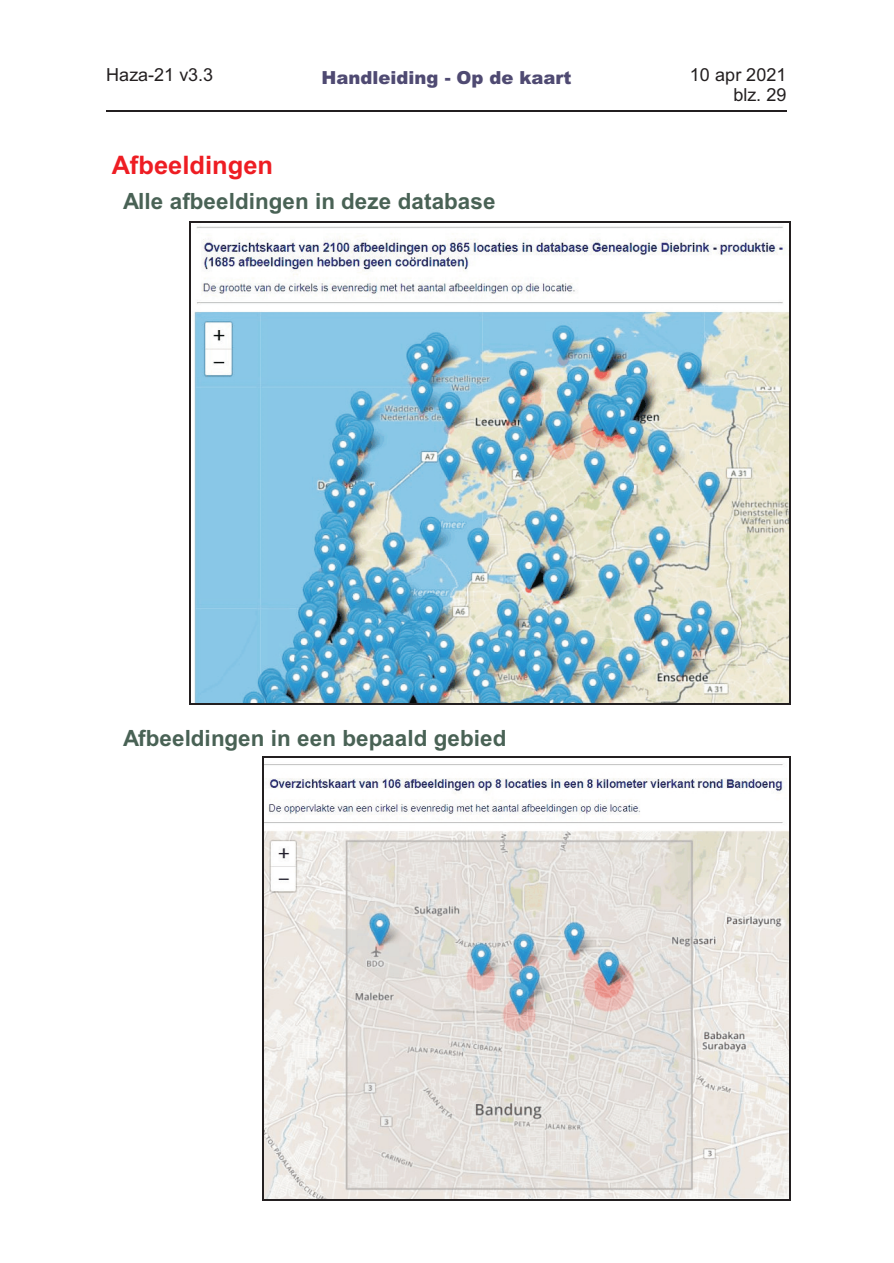
<style>
.page{position:relative;width:894px;height:1263px;background:#fff}
.page>*{position:absolute;margin:0;border:0;box-sizing:border-box;transform-origin:0 0}
.t1{font:700 25.5px "Arial";letter-spacing:.005em;color:#ee1d23}
.t2{font:700 22.35px "Arial";letter-spacing:.01em;color:#496255}
.t3{font:18px "Arial";letter-spacing:.005em;color:#231f20}
.t4{font:900 18px "Arial";color:#4f4a72}
</style>
<div class="page">
<hr style="left:106px;top:110px;width:680px;height:2px;background:#231f20">
<img style="left:194px;top:226px;width:595px;height:477px">
<hr style="left:190px;top:221px;width:1px;height:483px;background:#231f20">
<hr style="left:789px;top:221px;width:2px;height:483px;background:#231f20">
<hr style="left:190px;top:221px;width:601px;height:2px;background:#231f20">
<hr style="left:190px;top:703px;width:601px;height:1px;background:#231f20">
<img style="left:264px;top:757px;width:525px;height:442px">
<hr style="left:262px;top:756px;width:1px;height:444px;background:#231f20">
<hr style="left:789px;top:756px;width:2px;height:444px;background:#231f20">
<hr style="left:262px;top:756px;width:529px;height:1px;background:#231f20">
<hr style="left:262px;top:1199px;width:529px;height:1px;background:#231f20">
<p class="t3" style="left:106px;top:68px;width:109px">Haza-21 v3.3</p>
<p class="t4" style="left:321px;top:71px;width:252px">Handleiding - Op de kaart</p>
<p class="t3" style="left:690px;top:68px;width:98px">10 apr 2021</p>
<p class="t3" style="left:733px;top:88px;width:55px">blz. 29</p>
<p class="t1" style="left:112px;top:155px;width:163px">Afbeeldingen</p>
<p class="t2" style="left:123px;top:193px;width:374px">Alle afbeeldingen in deze database</p>
<p class="t2" style="left:123px;top:729px;width:385px">Afbeeldingen in een bepaald gebied</p>
</div>
